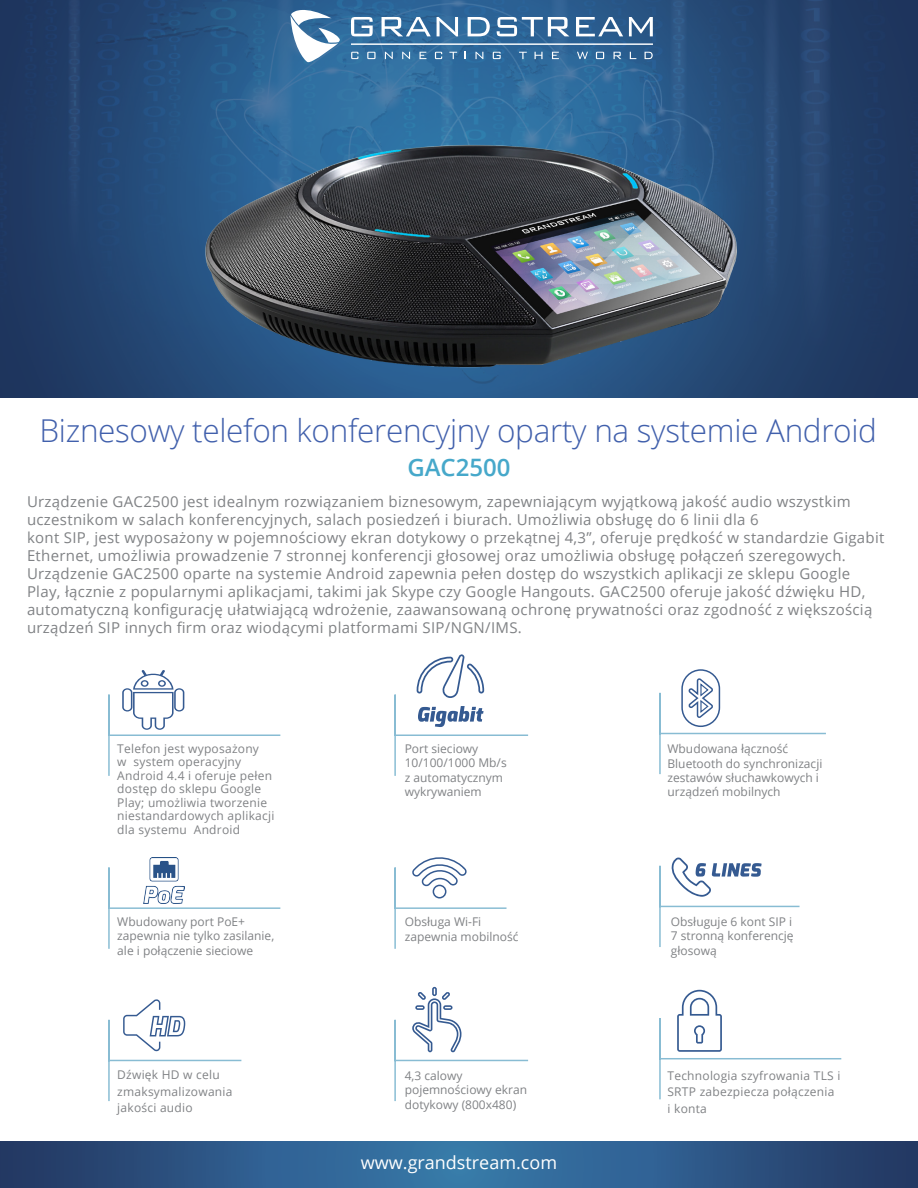
<style>
.page{position:relative;width:918px;height:1188px;background:#fff}
.page>*{position:absolute;margin:0;border:0;box-sizing:border-box;transform-origin:0 0}
.t1{font:300 31.5px "Open Sans";letter-spacing:-.01em;color:#4160ac}
.t2{font:600 24px "Open Sans";color:#46a8ca}
.t3{font:18px "Open Sans";color:#fff}
.t4{font:15px/18px "Open Sans";letter-spacing:.02em;color:#808285}
.t5{font:12px/14.4px "Open Sans";color:#808285}
.t6{font:12px/13.5px "Open Sans";letter-spacing:.02em;color:#808285}
</style>
<div class="page">
<img style="left:0;top:0;width:918px;height:397px">
<svg style="left:291px;top:10px;width:49px;height:52px"></svg>
<svg style="left:351px;top:17px;width:22px;height:19px"></svg>
<svg style="left:382px;top:17px;width:49px;height:19px"></svg>
<svg style="left:437px;top:17px;width:21px;height:19px"></svg>
<svg style="left:468px;top:17px;width:22px;height:19px"></svg>
<svg style="left:497px;top:17px;width:72px;height:19px"></svg>
<svg style="left:576px;top:17px;width:47px;height:19px"></svg>
<svg style="left:629px;top:17px;width:24px;height:19px"></svg>
<svg style="left:351px;top:52px;width:7px;height:7px"></svg>
<svg style="left:367px;top:52px;width:9px;height:7px"></svg>
<svg style="left:385px;top:52px;width:8px;height:7px"></svg>
<svg style="left:402px;top:52px;width:8px;height:7px"></svg>
<svg style="left:420px;top:52px;width:6px;height:7px"></svg>
<svg style="left:435px;top:52px;width:7px;height:7px"></svg>
<svg style="left:449px;top:52px;width:8px;height:7px"></svg>
<svg style="left:476px;top:52px;width:7px;height:7px"></svg>
<svg style="left:493px;top:52px;width:8px;height:7px"></svg>
<svg style="left:519px;top:52px;width:8px;height:7px"></svg>
<svg style="left:535px;top:52px;width:8px;height:7px"></svg>
<svg style="left:552px;top:52px;width:7px;height:7px"></svg>
<svg style="left:645px;top:52px;width:8px;height:7px"></svg>
<svg style="left:596px;top:52px;width:8px;height:7px"></svg>
<svg style="left:614px;top:52px;width:7px;height:7px"></svg>
<svg style="left:630px;top:52px;width:6px;height:7px"></svg>
<svg style="left:577px;top:52px;width:11px;height:7px"></svg>
<hr style="left:351px;top:44px;width:302px;height:1px;background:#fff">
<svg style="left:0;top:1142px;width:918px;height:46px;background:#2d5988"></svg>
<img style="left:123px;top:84px;width:635px;height:313px">
<svg style="left:108px;top:670px;width:173px;height:106px"></svg>
<svg style="left:394px;top:654px;width:135px;height:122px"></svg>
<svg style="left:659px;top:669px;width:167px;height:106px"></svg>
<svg style="left:108px;top:867px;width:173px;height:82px"></svg>
<img style="left:143px;top:857px;width:42px;height:46px">
<svg style="left:394px;top:857px;width:113px;height:92px"></svg>
<svg style="left:659px;top:857px;width:141px;height:90px"></svg>
<svg style="left:108px;top:999px;width:134px;height:102px"></svg>
<svg style="left:394px;top:987px;width:135px;height:114px"></svg>
<svg style="left:659px;top:990px;width:183px;height:110px"></svg>
<h1 class="t1" style="left:40px;top:409px;width:839px">Biznesowy telefon konferencyjny oparty na systemie Android</h1>
<h2 class="t2" style="left:407px;top:451px;width:105px">GAC2500</h2>
<p class="t4" style="left:27px;top:493px;width:859px">Urządzenie GAC2500 jest idealnym rozwiązaniem biznesowym, zapewniającym wyjątkową jakość audio wszystkim uczestnikom w salach konferencyjnych, salach posiedzeń i biurach. Umożliwia obsługę do 6 linii dla 6<br>kont SIP, jest wyposażony w pojemnościowy ekran dotykowy o przekątnej 4,3”, oferuje prędkość w standardzie Gigabit Ethernet, umożliwia prowadzenie 7 stronnej konferencji głosowej oraz umożliwia obsługę połączeń szeregowych.<br>Urządzenie GAC2500 oparte na systemie Android zapewnia pełen dostęp do wszystkich aplikacji ze sklepu Google Play, łącznie z popularnymi aplikacjami, takimi jak Skype czy Google Hangouts. GAC2500 oferuje jakość dźwięku HD, automatyczną konfigurację ułatwiającą wdrożenie, zaawansowaną ochronę prywatności oraz zgodność z większością urządzeń SIP innych firm oraz wiodącymi platformami SIP/NGN/IMS.</p>
<p class="t6" style="left:117px;top:741px;width:159px">Telefon jest wyposażony<br>w system operacyjny<br>Android 4.4 i oferuje pełen dostęp do sklepu Google<br>Play; umożliwia tworzenie niestandardowych aplikacji dla systemu Android</p>
<p class="t5" style="left:405px;top:741px;width:104px">Port sieciowy<br>10/100/1000 Mb/s z automatycznym wykrywaniem</p>
<p class="t5" style="left:668px;top:741px;width:156px">Wbudowana łączność<br>Bluetooth do synchronizacji zestawów słuchawkowych i urządzeń mobilnych</p>
<p class="t5" style="left:117px;top:914px;width:158px">Wbudowany port PoE+ zapewnia nie tylko zasilanie, ale i połączenie sieciowe</p>
<p class="t5" style="left:405px;top:914px;width:115px">Obsługa Wi-Fi zapewnia mobilność</p>
<p class="t5" style="left:671px;top:914px;width:124px">Obsługuje 6 kont SIP i<br>7 stronną konferencję głosową</p>
<p class="t6" style="left:117px;top:1067px;width:117px;line-height:16.2px">Dźwięk HD w celu zmaksymalizowania jakości audio</p>
<p class="t5" style="left:405px;top:1068px;width:124px">4,3 calowy pojemnościowy ekran dotykowy (800x480)</p>
<p class="t6" style="left:668px;top:1067px;width:174px;line-height:16.2px">Technologia szyfrowania TLS i<br>SRTP zabezpiecza połączenia i konta</p>
<p class="t3" style="left:361px;top:1151px;width:198px">www.grandstream.com</p>
</div>
